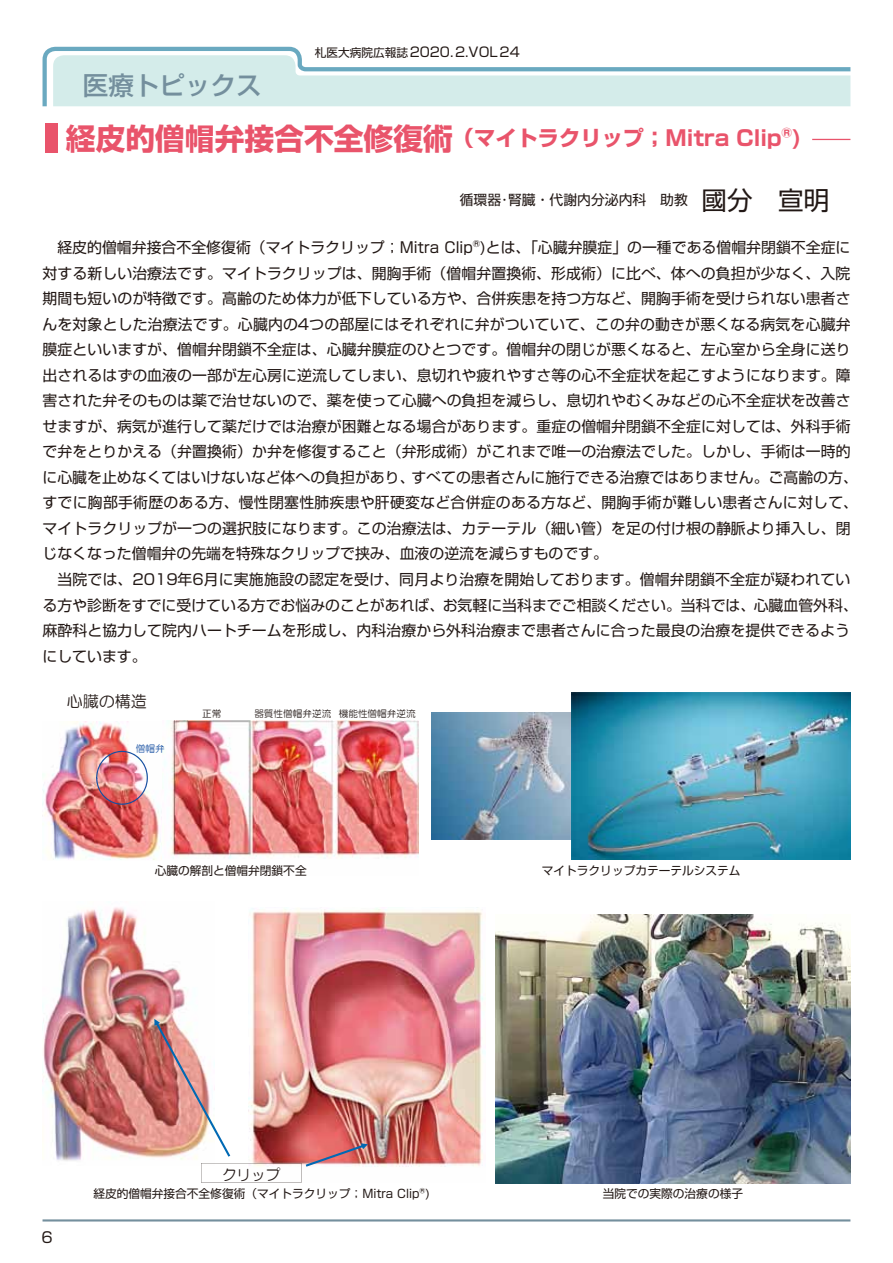
<style>
.page{position:relative;width:893px;height:1263px;background:#fff}
.page>*{position:absolute;margin:0;border:0;box-sizing:border-box;transform-origin:0 0}
.t1{font:500 25.5px "Shin Go Pro";color:#748f9d}
.t2{font:700 21.3px "Shin Go Pro";color:#e9546b}
.t3{font:16.05px "HG Maru Gothic MPRO";color:#221815}
.t4{font:14.85px/25.5px "Shin Go Pro";letter-spacing:.005em;color:#221815}
.t5{font:14.55px "HG Maru Gothic MPRO";color:#221815}
.t6{font:13.8px "Shin Go Pro";color:#221815}
.t7{font:13.35px "Shin Go Pro";color:#221815}
.t8{font:11.7px "Shin Go Pro";color:#221815}
.t9{font:9.6px "HG Maru Gothic MPRO";color:#221815}
.t10{font:9.6px "HG Maru Gothic MPRO";color:#164fa1}
.s1{font-size:11.7px}
.s2{font-size:29.7px}
.s3{font-size:25.5px}
</style>
<div class="page">
<svg style="left:42px;top:46px;width:809px;height:61px"></svg>
<svg style="left:53px;top:55px;width:797px;height:51px"></svg>
<hr style="left:43px;top:1219px;width:807px;height:2px;background:#748f9d">
<div style="left:45px;top:123px;width:12px;height:30px;background:#e9546b"></div>
<hr style="left:812px;top:139px;width:38px;height:1px;background:#e9546b">
<img style="left:431px;top:713px;width:141px;height:127px">
<img style="left:572px;top:693px;width:278px;height:167px">
<img style="left:43px;top:721px;width:119px;height:139px">
<img style="left:164px;top:721px;width:255px;height:138px">
<img style="left:96px;top:751px;width:52px;height:54px">
<img style="left:251px;top:908px;width:234px;height:259px">
<img style="left:43px;top:907px;width:144px;height:254px">
<img style="left:154px;top:1019px;width:214px;height:163px">
<img style="left:495px;top:914px;width:355px;height:269px">
<p class="t7" style="left:315px;top:41px;width:207px"><span class="s1">札医大病院広報誌</span>2020.2.VOL24</p>
<h1 class="t1" style="left:83px;top:64px;width:180px">医療トピックス</h1>
<h2 class="t2" style="left:66px;top:121px;width:738px"><span class="s2">経皮的僧帽弁接合不全修復術</span>（マイトラクリップ；Mitra Clip®)</h2>
<p class="t6" style="left:460px;top:189px;width:371px">循環器･腎臓・代謝内分泌内科　助教　<span class="s3">國分　宣明</span></p>
<p class="t4" style="left:43px;top:233px;width:817px">　経皮的僧帽弁接合不全修復術（マイトラクリップ；Mitra Clip®)とは、「心臓弁膜症」の一種である僧帽弁閉鎖不全症に対する新しい治療法です。マイトラクリップは、開胸手術（僧帽弁置換術、形成術）に比べ、体への負担が少なく、入院期間も短いのが特徴です。高齢のため体力が低下している方や、合併疾患を持つ方など、開胸手術を受けられない患者さんを対象とした治療法です。心臓内の4つの部屋にはそれぞれに弁がついていて、この弁の動きが悪くなる病気を心臓弁膜症といいますが、僧帽弁閉鎖不全症は、心臓弁膜症のひとつです。僧帽弁の閉じが悪くなると、左心室から全身に送り出されるはずの血液の一部が左心房に逆流してしまい、息切れや疲れやすさ等の心不全症状を起こすようになります。障害された弁そのものは薬で治せないので、薬を使って心臓への負担を減らし、息切れやむくみなどの心不全症状を改善させますが、病気が進行して薬だけでは治療が困難となる場合があります。重症の僧帽弁閉鎖不全症に対しては、外科手術で弁をとりかえる（弁置換術）か弁を修復すること（弁形成術）がこれまで唯一の治療法でした。しかし、手術は一時的に心臓を止めなくてはいけないなど体への負担があり、すべての患者さんに施行できる治療ではありません。ご高齢の方、すでに胸部手術歴のある方、慢性閉塞性肺疾患や肝硬変など合併症のある方など、開胸手術が難しい患者さんに対して、マイトラクリップが一つの選択肢になります。この治療法は、カテーテル（細い管）を足の付け根の静脈より挿入し、閉じなくなった僧帽弁の先端を特殊なクリップで挟み、血液の逆流を減らすものです。<br>　当院では、2019年6月に実施施設の認定を受け、同月より治療を開始しております。僧帽弁閉鎖不全症が疑われている方や診断をすでに受けている方でお悩みのことがあれば、お気軽に当科までご相談ください。当科では、心臓血管外科、麻酔科と協力して院内ハートチームを形成し、内科治療から外科治療まで患者さんに合った最良の治療を提供できるようにしています。</p>
<p class="t3" style="left:67px;top:693px;width:82px">心臓の構造</p>
<p class="t10" style="left:136px;top:744px;width:30px">僧帽弁</p>
<p class="t9" style="left:202px;top:708px;width:21px">正常</p>
<p class="t9" style="left:254px;top:709px;width:163px">器質性僧帽弁逆流 機能性僧帽弁逆流</p>
<p class="t8" style="left:155px;top:860px;width:154px">心臓の解剖と僧帽弁閉鎖不全</p>
<p class="t8" style="left:542px;top:860px;width:200px">マイトラクリップカテーテルシステム</p>
<p class="t5" style="left:222px;top:1167px;width:60px">クリップ</p>
<p class="t4" style="left:41px;top:1222px;width:13px">6</p>
<p class="t8" style="left:93px;top:1184px;width:339px">経皮的僧帽弁接合不全修復術（マイトラクリップ；Mitra Clip®)</p>
<p class="t8" style="left:603px;top:1184px;width:142px">当院での実際の治療の様子</p>
</div>
